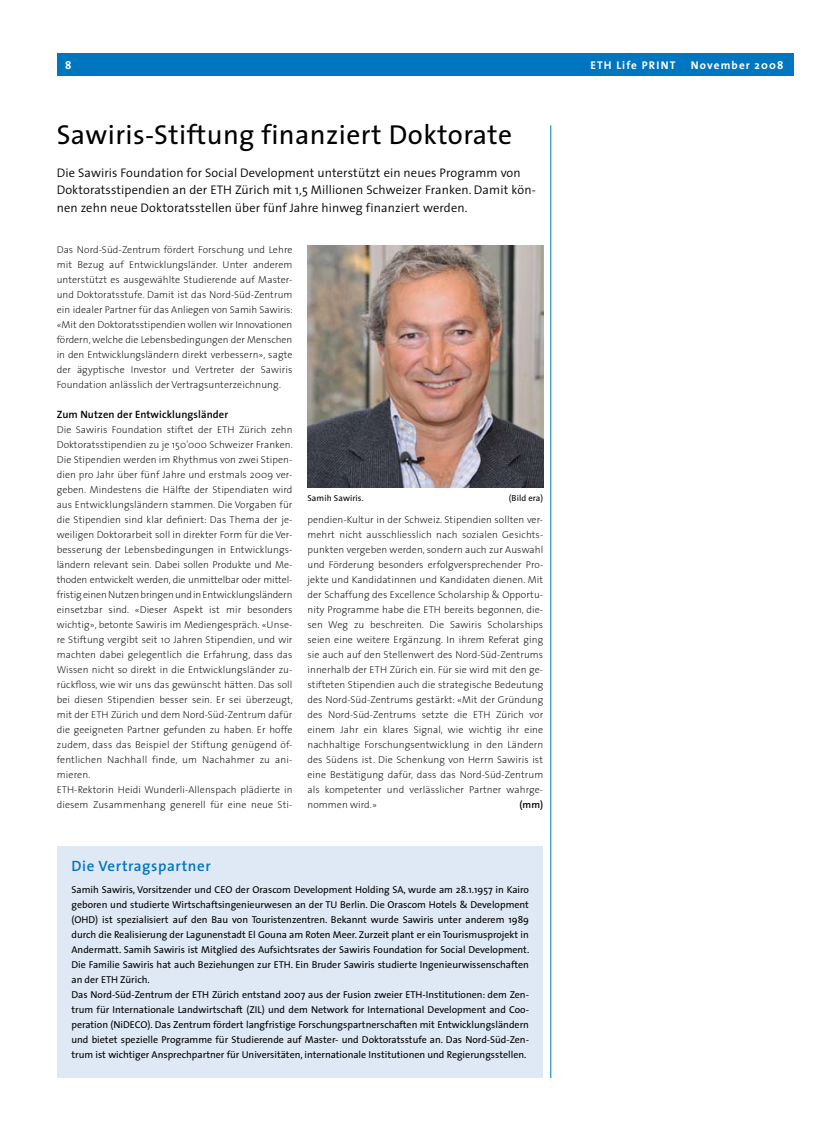
<style>
.page{position:relative;width:833px;height:1134px;background:#fff}
.page>*{position:absolute;margin:0;border:0;box-sizing:border-box;transform-origin:0 0}
.t1{font:27.5px "The Sans";letter-spacing:.015em;color:#000}
.t2{font:600 15px "The Sans";letter-spacing:.04em;color:#0076c0}
.t3{font:300 12.5px/17.5px "The Sans";letter-spacing:.01em;color:#000}
.t4{font:700 11.25px "The Sans";letter-spacing:.1em;color:#fff}
.t5{font:600 10.62px "The Sans";letter-spacing:.01em;color:#000}
.t6{font:200 10px/15px "The Sans";letter-spacing:.01em;color:#000;text-align:justify}
.t7{font:10px/15px "The Sans";color:#000}
.t8{font:600 10px "The Sans";color:#000}
.t9{font:8.75px "The Sans";letter-spacing:.01em;color:#000}
</style>
<div class="page">
<div style="left:80px;top:53px;width:714px;height:23px;background:#0076c0"></div>
<div style="left:57px;top:53px;width:23px;height:23px;background:#0076c0"></div>
<div style="left:57px;top:846px;width:486px;height:232px;background:#dfe9f6"></div>
<img style="left:307px;top:246px;width:236px;height:242px">
<hr style="left:550px;top:125px;width:1px;height:953px;background:#0076c0">
<p class="t4" style="left:65px;top:55px;width:8px">8</p>
<p class="t4" style="left:590px;top:55px;width:87px">ETH Life PRINT</p>
<p class="t4" style="left:691px;top:55px;width:94px">November 2008</p>
<h1 class="t1" style="left:57px;top:112px;width:457px">Sawiris-Stiftung finanziert Doktorate</h1>
<p class="t3" style="left:57px;top:164px;width:480px">Die Sawiris Foundation for Social Development unterstützt ein neues Programm von<br>Doktoratsstipendien an der ETH Zürich mit 1,5 Millionen Schweizer Franken. Damit kön&shy;nen zehn neue Doktoratsstellen über fünf Jahre hinweg finanziert werden.</p>
<p class="t6" style="left:57px;top:242px;width:238px">Das Nord-Süd-Zentrum fördert Forschung und Lehre mit Bezug auf Entwicklungsländer. Unter anderem unterstützt es ausgewählte Studierende auf Master&shy;und Doktoratsstufe. Damit ist das Nord-Süd-Zentrum ein idealer Partner für das Anliegen von Samih Sawiris: «Mit den Doktoratsstipendien wollen wir Innovationen fördern, welche die Lebensbedingungen der Menschen in den Entwicklungsländern direkt verbessern», sagte der ägyptische Investor und Vertreter der Sawiris Foundation anlässlich der Vertragsunterzeichnung.</p>
<p class="t5" style="left:57px;top:405px;width:173px">Zum Nutzen der Entwicklungsländer</p>
<p class="t6" style="left:57px;top:422px;width:238px;text-align:left">Die Sawiris Foundation stiftet der ETH Zürich zehn Doktoratsstipendien zu je 150'000 Schweizer Franken.<br>Die Stipendien werden im Rhythmus von zwei Stipen&shy;dien pro Jahr über fünf Jahre und erstmals 2009 ver&shy;geben. Mindestens die Hälfte der Stipendiaten wird aus Entwicklungsländern stammen. Die Vorgaben für die Stipendien sind klar definiert: Das Thema der je&shy;weiligen Doktorarbeit soll in direkter Form für die Ver&shy;besserung der Lebensbedingungen in Entwicklungs&shy;ländern relevant sein. Dabei sollen Produkte und Me&shy;thoden entwickelt werden, die unmittelbar oder mittel&shy;fristig einen Nutzen bringen und in Entwicklungsländern einsetzbar sind. «Dieser Aspekt ist mir besonders wichtig», betonte Sawiris im Mediengespräch. «Unse&shy;re Stiftung vergibt seit 10 Jahren Stipendien, und wir machten dabei gelegentlich die Erfahrung, dass das Wissen nicht so direkt in die Entwicklungsländer zu&shy;rückfloss, wie wir uns das gewünscht hätten. Das soll bei diesen Stipendien besser sein. Er sei überzeugt, mit der ETH Zürich und dem Nord-Süd-Zentrum dafür die geeigneten Partner gefunden zu haben. Er hoffe zudem, dass das Beispiel der Stiftung genügend öf&shy;fentlichen Nachhall finde, um Nachahmer zu ani&shy;mieren.<br>ETH-Rektorin Heidi Wunderli-Allenspach plädierte in diesem Zusammenhang generell für eine neue Sti-</p>
<p class="t9" style="left:307px;top:491px;width:58px">Samih Sawiris.</p>
<p class="t9" style="left:509px;top:491px;width:36px">(Bild era)</p>
<p class="t6" style="left:307px;top:512px;width:237px">pendien-Kultur in der Schweiz. Stipendien sollten ver&shy;mehrt nicht ausschliesslich nach sozialen Gesichts&shy;punkten vergeben werden, sondern auch zur Auswahl und Förderung besonders erfolgversprechender Pro&shy;jekte und Kandidatinnen und Kandidaten dienen. Mit der Schaffung des Excellence Scholarship &amp; Opportu&shy;nity Programme habe die ETH bereits begonnen, die&shy;sen Weg zu beschreiten. Die Sawiris Scholarships seien eine weitere Ergänzung. In ihrem Referat ging sie auch auf den Stellenwert des Nord-Süd-Zentrums innerhalb der ETH Zürich ein. Für sie wird mit den ge&shy;stifteten Stipendien auch die strategische Bedeutung des Nord-Süd-Zentrums gestärkt: «Mit der Gründung des Nord-Süd-Zentrums setzte die ETH Zürich vor einem Jahr ein klares Signal, wie wichtig ihr eine nachhaltige Forschungsentwicklung in den Ländern des Südens ist. Die Schenkung von Herrn Sawiris ist eine Bestätigung dafür, dass das Nord-Süd-Zentrum als kompetenter und verlässlicher Partner wahrge&shy;nommen wird.»</p>
<p class="t8" style="left:519px;top:796px;width:25px">(mm)</p>
<h2 class="t2" style="left:71px;top:853px;width:141px">Die Vertragspartner</h2>
<p class="t7" style="left:71px;top:882px;width:459px">Samih Sawiris, Vorsitzender und CEO der Orascom Development Holding SA, wurde am 28.1.1957 in Kairo geboren und studierte Wirtschaftsingenieurwesen an der TU Berlin. Die Orascom Hotels &amp; Development (OHD) ist spezialisiert auf den Bau von Touristenzentren. Bekannt wurde Sawiris unter anderem 1989 durch die Realisierung der Lagunenstadt El Gouna am Roten Meer. Zurzeit plant er ein Tourismusprojekt in Andermatt. Samih Sawiris ist Mitglied des Aufsichtsrates der Sawiris Foundation for Social Development.<br>Die Familie Sawiris hat auch Beziehungen zur ETH. Ein Bruder Sawiris studierte Ingenieurwissenschaften an der ETH Zürich.<br>Das Nord-Süd-Zentrum der ETH Zürich entstand 2007 aus der Fusion zweier ETH-Institutionen: dem Zen&shy;trum für Internationale Landwirtschaft (ZIL) und dem Network for International Development and Coo&shy;peration (NiDECO). Das Zentrum fördert langfristige Forschungspartnerschaften mit Entwicklungsländern und bietet spezielle Programme für Studierende auf Master- und Doktoratsstufe an. Das Nord-Süd-Zen&shy;trum ist wichtiger Ansprechpartner für Universitäten, internationale Institutionen und Regierungsstellen.</p>
</div>
